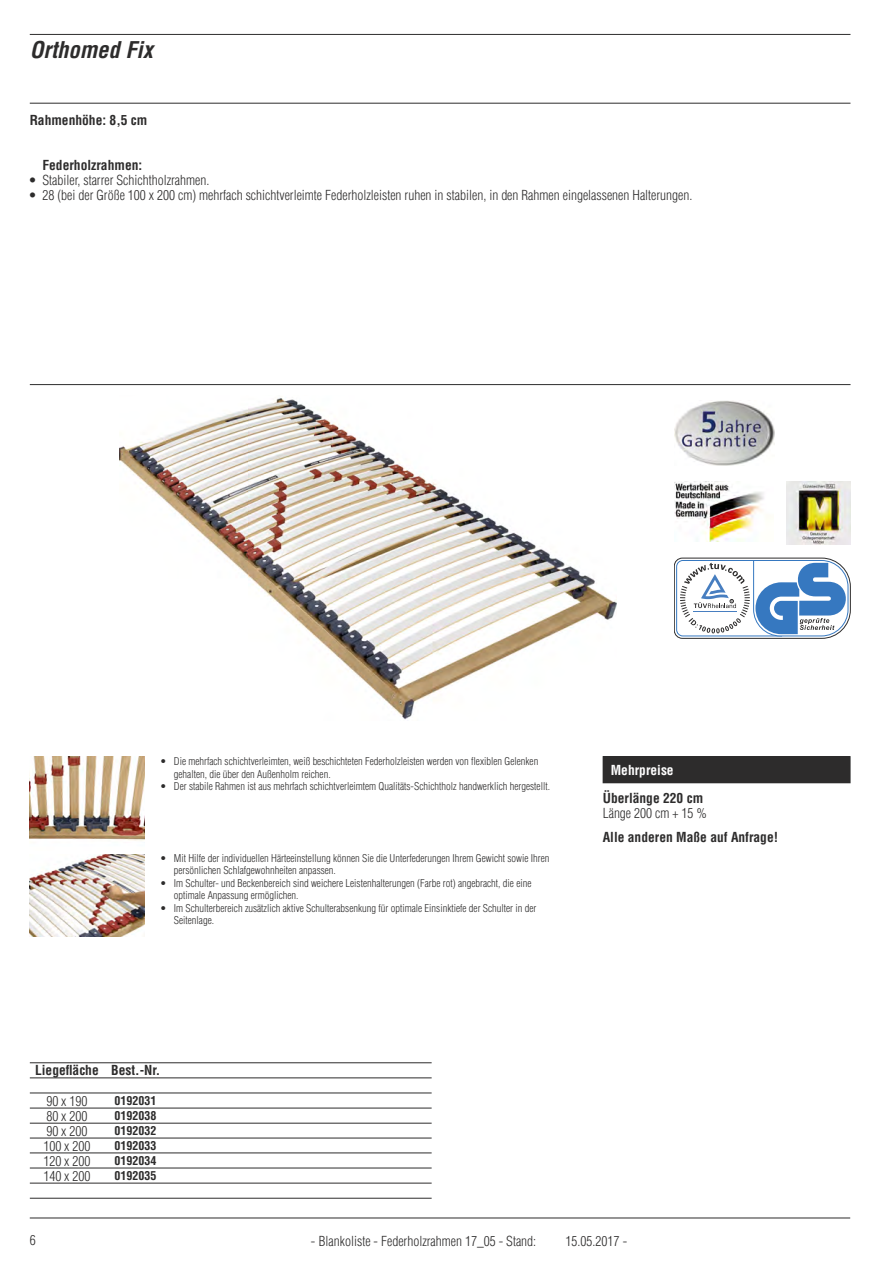
<style>
.page{position:relative;width:893px;height:1263px;background:#fff}
.page>*{position:absolute;margin:0;border:0;box-sizing:border-box;transform-origin:0 0}
.t1{font:italic 700 condensed 22.5px "Helvetica";color:#2d2c2c}
.t2{font:300 condensed 13.5px "Helvetica";color:#2d2c2c}
.t3{font:700 condensed 13.5px "Helvetica";color:#2d2c2c}
.t4{font:700 condensed 13.5px "Helvetica";color:#fff}
.t5{font:700 condensed 12px "Helvetica";color:#2d2c2c}
.t6{font:300 condensed 10.5px/12.5px "Helvetica";color:#2d2c2c}
.s1{font-weight:700}
</style>
<div class="page">
<hr style="left:30px;top:103px;width:820px;height:1px;background:#2d2c2c">
<hr style="left:30px;top:34px;width:820px;height:1px;background:#2d2c2c">
<hr style="left:30px;top:1093px;width:402px;height:1px;background:#2d2c2c">
<hr style="left:30px;top:1183px;width:402px;height:1px;background:#2d2c2c">
<hr style="left:30px;top:1138px;width:402px;height:1px;background:#2d2c2c">
<hr style="left:30px;top:1153px;width:402px;height:1px;background:#2d2c2c">
<hr style="left:30px;top:1168px;width:402px;height:1px;background:#2d2c2c">
<hr style="left:30px;top:1123px;width:402px;height:1px;background:#2d2c2c">
<hr style="left:30px;top:1108px;width:402px;height:1px;background:#2d2c2c">
<hr style="left:30px;top:1077px;width:402px;height:1px;background:#2d2c2c">
<hr style="left:30px;top:1198px;width:402px;height:1px;background:#2d2c2c">
<hr style="left:30px;top:1062px;width:402px;height:1px;background:#2d2c2c">
<hr style="left:30px;top:384px;width:820px;height:1px;background:#2d2c2c">
<img style="left:674px;top:481px;width:90px;height:61px">
<img style="left:787px;top:481px;width:63px;height:63px">
<hr style="left:30px;top:1217px;width:820px;height:1px;background:#2d2c2c">
<svg style="left:674px;top:558px;width:176px;height:80px"></svg>
<div style="left:603px;top:757px;width:247px;height:26px;background:#2d2c2c"></div>
<div style="left:603px;top:756px;width:247px;height:27px;border:1px solid #2d2c2c"></div>
<img style="left:119px;top:398px;width:498px;height:322px">
<img style="left:30px;top:855px;width:115px;height:81px">
<img style="left:30px;top:757px;width:114px;height:84px">
<img style="left:674px;top:400px;width:101px;height:66px">
<p class="t1" style="left:30px;top:36px;width:125px">Orthomed Fix</p>
<p class="t3" style="left:30px;top:112px;width:119px">Rahmenhöhe: 8,5 cm</p>
<p class="t3" style="left:42px;top:157px;width:101px">Federholzrahmen:</p>
<p class="t2" style="left:30px;top:172px;width:181px"><span class="s1">•</span> Stabiler, starrer Schichtholzrahmen.</p>
<p class="t2" style="left:30px;top:187px;width:664px"><span class="s1">•</span> 28 (bei der Größe 100 x 200 cm) mehrfach schichtverleimte Federholzleisten ruhen in stabilen, in den Rahmen eingelassenen Halterungen.</p>
<p class="t6" style="left:174px;top:755px;width:366px;text-indent:-13px"><span class="s1">•</span> Die mehrfach schichtverleimten, weiß beschichteten Federholzleisten werden von flexiblen Gelenken gehalten, die über den Außenholm reichen.</p>
<p class="t6" style="left:161px;top:780px;width:390px"><span class="s1">•</span> Der stabile Rahmen ist aus mehrfach schichtverleimtem Qualitäts-Schichtholz handwerklich hergestellt.</p>
<p class="t6" style="left:174px;top:852px;width:377px;text-indent:-13px"><span class="s1">•</span> Mit Hilfe der individuellen Härteeinstellung können Sie die Unterfederungen Ihrem Gewicht sowie Ihren persönlichen Schlafgewohnheiten anpassen.</p>
<p class="t6" style="left:174px;top:877px;width:359px;text-indent:-13px"><span class="s1">•</span> Im Schulter- und Beckenbereich sind weichere Leistenhalterungen (Farbe rot) angebracht, die eine optimale Anpassung ermöglichen.</p>
<p class="t6" style="left:174px;top:901px;width:364px;text-indent:-13px"><span class="s1">•</span> Im Schulterbereich zusätzlich aktive Schulterabsenkung für optimale Einsinktiefe der Schulter in der<br>Seitenlage.</p>
<p class="t4" style="left:611px;top:761px;width:64px">Mehrpreise</p>
<p class="t3" style="left:603px;top:790px;width:102px">Überlänge 220 cm</p>
<p class="t2" style="left:603px;top:805px;width:106px">Länge 200 cm + 15 %</p>
<p class="t3" style="left:603px;top:828px;width:177px">Alle anderen Maße auf Anfrage!</p>
<p class="t3" style="left:35px;top:1062px;width:65px">Liegefläche</p>
<p class="t3" style="left:111px;top:1062px;width:51px">Best.-Nr.</p>
<p class="t2" style="left:46px;top:1092px;width:43px">90 x 190</p>
<p class="t2" style="left:46px;top:1107px;width:43px">80 x 200</p>
<p class="t2" style="left:46px;top:1122px;width:43px">90 x 200</p>
<p class="t2" style="left:43px;top:1137px;width:49px">100 x 200</p>
<p class="t2" style="left:43px;top:1152px;width:49px">120 x 200</p>
<p class="t2" style="left:43px;top:1167px;width:49px">140 x 200</p>
<p class="t5" style="left:114px;top:1093px;width:43px">0192031</p>
<p class="t5" style="left:114px;top:1108px;width:43px">0192038</p>
<p class="t5" style="left:114px;top:1123px;width:43px">0192032</p>
<p class="t5" style="left:114px;top:1138px;width:43px">0192033</p>
<p class="t5" style="left:114px;top:1153px;width:43px">0192034</p>
<p class="t5" style="left:114px;top:1168px;width:43px">0192035</p>
<p class="t2" style="left:30px;top:1232px;width:7px">6</p>
<p class="t2" style="left:311px;top:1232px;width:227px">- Blankoliste - Federholzrahmen 17_05 - Stand:</p>
<p class="t2" style="left:565px;top:1232px;width:63px">15.05.2017 -</p>
</div>
